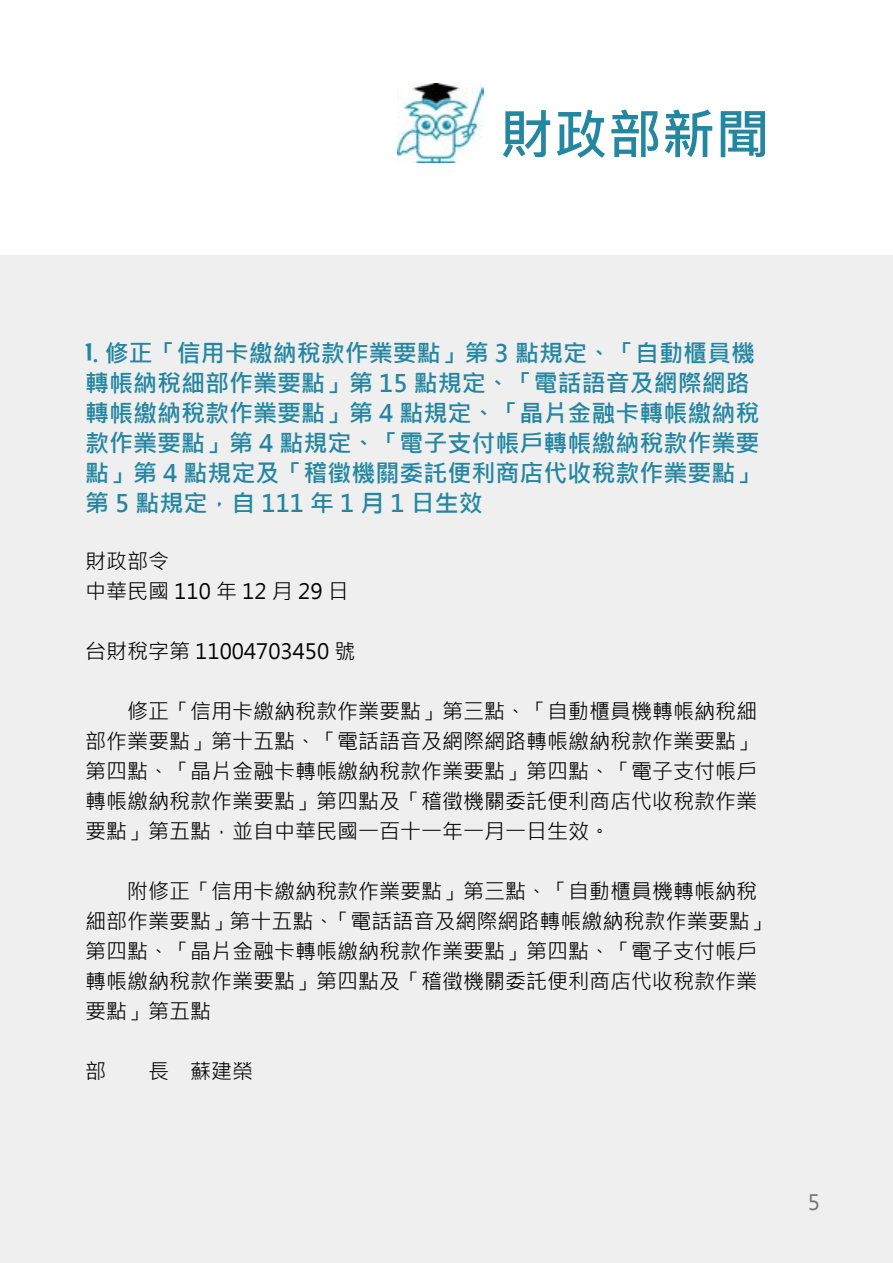
<style>
.page{position:relative;width:893px;height:1263px;background:#fff}
.page>*{position:absolute;margin:0;border:0;box-sizing:border-box;transform-origin:0 0}
.t1{font:700 54px "Microsoft Jheng Hei";color:#2486a0}
.t2{font:700 24px/30px "Microsoft Jheng Hei";color:#2486a0}
.t3{font:21px/30px "Microsoft Jheng Hei";color:#000}
.t4{font:21px "Microsoft Jheng Hei";color:#727171}
.s1{font-family:"DFPOP1 W5 HKP BF";font-weight:400}
</style>
<div class="page">
<div style="left:0;top:256px;width:893px;height:1007px;background:#efefef"></div>
<img style="left:397px;top:84px;width:87px;height:79px">
<h1 class="t1" style="left:500px;top:101px;width:271px">財政部新聞</h1>
<p class="t2" style="left:85px;top:338px;width:676px"><span class="s1">1</span>. 修正「信用卡繳納稅款作業要點」第 3 點規定、「自動櫃員機轉帳納稅細部作業要點」第 15 點規定、「電話語音及網際網路轉帳繳納稅款作業要點」第 4 點規定、「晶片金融卡轉帳繳納稅款作業要點」第 4 點規定、「電子支付帳戶轉帳繳納稅款作業要點」第 4 點規定及「稽徵機關委託便利商店代收稅款作業要點」第 5 點規定，自 111 年 1 月 1 日生效</p>
<p class="t3" style="left:85px;top:546px;width:265px">財政部令<br>中華民國 110 年 12 月 29 日</p>
<p class="t3" style="left:85px;top:636px;width:272px">台財稅字第 11004703450 號</p>
<p class="t3" style="left:85px;top:696px;width:673px;text-align:justify;text-indent:42px">修正「信用卡繳納稅款作業要點」第三點、「自動櫃員機轉帳納稅細部作業要點」第十五點、「電話語音及網際網路轉帳繳納稅款作業要點」第四點、「晶片金融卡轉帳繳納稅款作業要點」第四點、「電子支付帳戶轉帳繳納稅款作業要點」第四點及「稽徵機關委託便利商店代收稅款作業要點」第五點，並自中華民國一百十一年一月一日生效。</p>
<p class="t3" style="left:85px;top:876px;width:687px;text-indent:42px">附修正「信用卡繳納稅款作業要點」第三點、「自動櫃員機轉帳納稅細部作業要點」第十五點、「電話語音及網際網路轉帳繳納稅款作業要點」第四點、「晶片金融卡轉帳繳納稅款作業要點」第四點、「電子支付帳戶轉帳繳納稅款作業要點」第四點及「稽徵機關委託便利商店代收稅款作業要點」第五點</p>
<p class="t3" style="left:85px;top:1056px;width:169px">部　　長　蘇建榮</p>
<p class="t4" style="left:808px;top:1189px;width:14px">5</p>
</div>
